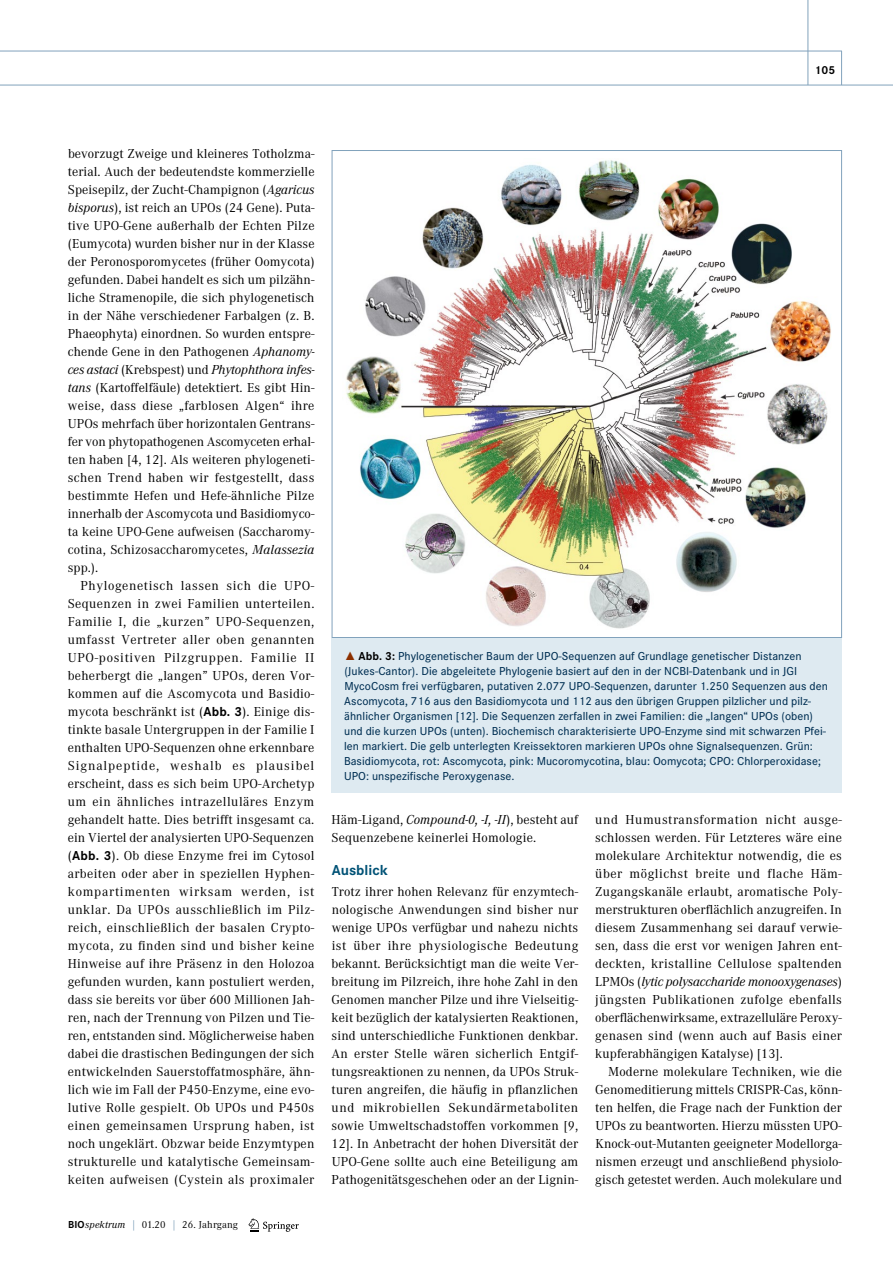
<style>
.page{position:relative;width:893px;height:1263px;background:#fff}
.page>*{position:absolute;margin:0;border:0;box-sizing:border-box;transform-origin:0 0}
.t1{font:700 15px "Corporate S";color:#005276}
.t2{font:13.5px/18px "Corporate A";letter-spacing:.01em;color:#000;text-align:justify}
.t3{font:500 12px/15px "Corporate S";letter-spacing:.005em;color:#002f53}
.t4{font:700 12px "Corporate S";color:#000}
.t5{font:10.5px "Corporate A";letter-spacing:.015em;color:#000}
.s1{font-style:italic}
.s2{font-family:"Corporate S";font-weight:700}
.s3{color:#628caa}
.s4{font-family:"The Sans Expert";font-weight:400;color:#8c3000}
.s5{font-weight:700;color:#000}
</style>
<div class="page">
<hr style="left:0;top:85px;width:893px;height:1px;background:#81a2bc">
<hr style="left:0;top:51px;width:842px;height:1px;background:#81a2bc">
<hr style="left:841px;top:51px;width:1px;height:34px;background:#81a2bc">
<hr style="left:807px;top:0;width:1px;height:85px;background:#81a2bc">
<svg style="left:248px;top:1218px;width:51px;height:14px"></svg>
<div style="left:332px;top:638px;width:510px;height:154px;background:#deeaf1"></div>
<img style="left:346px;top:160px;width:485px;height:469px">
<p class="t4" style="left:814px;top:63px;width:22px">105</p>
<p class="t2" style="left:68px;top:145px;width:248px">bevorzugt Zweige und kleineres Totholzma&shy;terial. Auch der bedeutendste kommerzielle Speisepilz, der Zucht-Champignon (<span class="s1">Agaricus bisporus</span>), ist reich an UPOs (24 Gene). Puta&shy;tive UPO-Gene außerhalb der Echten Pilze (Eumycota) wurden bisher nur in der Klasse der Peronosporomycetes (früher Oomycota) gefunden. Dabei handelt es sich um pilzähn&shy;liche Stramenopile, die sich phylogenetisch in der Nähe verschiedener Farbalgen (z. B.<br>Phaeophyta) einordnen. So wurden entspre&shy;chende Gene in den Pathogenen <span class="s1">Aphanomy&shy;ces astaci</span> (Krebspest) und <span class="s1">Phytophthora infes&shy;tans</span> (Kartoffelfäule) detektiert. Es gibt Hin&shy;weise, dass diese „farblosen Algen“ ihre UPOs mehrfach über horizontalen Gentrans&shy;fer von phytopathogenen Ascomyceten erhal&shy;ten haben [4, 12]. Als weiteren phylogeneti&shy;schen Trend haben wir festgestellt, dass bestimmte Hefen und Hefe-ähnliche Pilze innerhalb der Ascomycota und Basidiomyco&shy;ta keine UPO-Gene aufweisen (Saccharomy&shy;cotina, Schizosaccharomycetes, <span class="s1">Malassezia </span>spp.).</p>
<p class="t2" style="left:68px;top:577px;width:248px;text-indent:13px">Phylogenetisch lassen sich die UPO-Sequenzen in zwei Familien unterteilen.<br>Familie I, die „kurzen” UPO-Sequenzen, umfasst Vertreter aller oben genannten UPO-positiven Pilzgruppen. Familie II beherbergt die „langen” UPOs, deren Vor&shy;kommen auf die Ascomycota und Basidio&shy;mycota beschränkt ist (<span class="s2">Abb. 3</span>). Einige dis&shy;tinkte basale Untergruppen in der Familie I enthalten UPO-Sequenzen ohne erkennbare Signalpeptide, weshalb es plausibel erscheint, dass es sich beim UPO-Archetyp um ein ähnliches intrazelluläres Enzym gehandelt hatte. Dies betrifft insgesamt ca. ein Viertel der analysierten UPO-Sequenzen (<span class="s2">Abb. 3</span>). Ob diese Enzyme frei im Cytosol arbeiten oder aber in speziellen Hyphen&shy;kompartimenten wirksam werden, ist unklar. Da UPOs ausschließlich im Pilz&shy;reich, einschließlich der basalen Crypto&shy;mycota, zu finden sind und bisher keine Hinweise auf ihre Präsenz in den Holozoa gefunden wurden, kann postuliert werden, dass sie bereits vor über 600 Millionen Jah&shy;ren, nach der Trennung von Pilzen und Tie&shy;ren, entstanden sind. Möglicherweise haben dabei die drastischen Bedingungen der sich entwickelnden Sauerstoffatmosphäre, ähn&shy;lich wie im Fall der P450-Enzyme, eine evo&shy;lutive Rolle gespielt. Ob UPOs und P450s einen gemeinsamen Ursprung haben, ist noch ungeklärt. Obzwar beide Enzymtypen strukturelle und katalytische Gemeinsam&shy;keiten aufweisen (Cystein als proximaler</p>
<p class="t5" style="left:68px;top:1219px;width:172px"><span class="s2">BIO</span><span class="s1">spektrum</span> <span class="s3">|</span> 01.20 <span class="s3">|</span> 26. Jahrgang</p>
<p class="t3" style="left:344px;top:648px;width:485px"><span class="s4">˚</span> <span class="s5">Abb. 3:</span> Phylogenetischer Baum der UPO-Sequenzen auf Grundlage genetischer Distanzen (Jukes-Cantor). Die abgeleitete Phylogenie basiert auf den in der NCBI-Datenbank und in JGI MycoCosm frei verfügbaren, putativen 2.077 UPO-Sequenzen, darunter 1.250 Sequenzen aus den Ascomycota, 716 aus den Basidiomycota und 112 aus den übrigen Gruppen pilzlicher und pilz&shy;ähnlicher Organismen [12]. Die Sequenzen zerfallen in zwei Familien: die „langen“ UPOs (oben) und die kurzen UPOs (unten). Biochemisch charakterisierte UPO-Enzyme sind mit schwarzen Pfei&shy;len markiert. Die gelb unterlegten Kreissektoren markieren UPOs ohne Signalsequenzen. Grün:<br>Basidiomycota, rot: Ascomycota, pink: Mucoromycotina, blau: Oomycota; CPO: Chlorperoxidase; UPO: unspezifische Peroxygenase.</p>
<p class="t2" style="left:332px;top:811px;width:248px">Häm-Ligand, <span class="s1">Compound-0, -I, -II</span>), besteht auf<br>Sequenzebene keinerlei Homologie.</p>
<p class="t1" style="left:332px;top:862px;width:58px">Ausblick</p>
<p class="t2" style="left:332px;top:883px;width:248px">Trotz ihrer hohen Relevanz für enzymtech&shy;nologische Anwendungen sind bisher nur wenige UPOs verfügbar und nahezu nichts ist über ihre physiologische Bedeutung bekannt. Berücksichtigt man die weite Ver&shy;breitung im Pilzreich, ihre hohe Zahl in den Genomen mancher Pilze und ihre Vielseitig&shy;keit bezüglich der katalysierten Reaktionen, sind unterschiedliche Funktionen denkbar.<br>An erster Stelle wären sicherlich Entgif&shy;tungsreaktionen zu nennen, da UPOs Struk&shy;turen angreifen, die häufig in pflanzlichen und mikrobiellen Sekundärmetaboliten sowie Umweltschadstoffen vorkommen [9, 12]. In Anbetracht der hohen Diversität der UPO-Gene sollte auch eine Beteiligung am Pathogenitätsgeschehen oder an der Lignin-</p>
<p class="t2" style="left:595px;top:811px;width:248px">und Humustransformation nicht ausge&shy;schlossen werden. Für Letzteres wäre eine molekulare Architektur notwendig, die es über möglichst breite und flache Häm-Zugangskanäle erlaubt, aromatische Poly&shy;merstrukturen oberflächlich anzugreifen. In diesem Zusammenhang sei darauf verwie&shy;sen, dass die erst vor wenigen Jahren ent&shy;deckten, kristalline Cellulose spaltenden LPMOs (<span class="s1">lytic polysaccharide monooxygenases</span>) jüngsten Publikationen zufolge ebenfalls oberflächenwirksame, extrazelluläre Peroxy&shy;genasen sind (wenn auch auf Basis einer kupferabhängigen Katalyse) [13].</p>
<p class="t2" style="left:595px;top:1063px;width:248px;text-indent:13px">Moderne molekulare Techniken, wie die Genomeditierung mittels CRISPR-Cas, könn&shy;ten helfen, die Frage nach der Funktion der UPOs zu beantworten. Hierzu müssten UPO-Knock-out-Mutanten geeigneter Modellorga&shy;nismen erzeugt und anschließend physiolo&shy;gisch getestet werden. Auch molekulare und</p>
</div>
